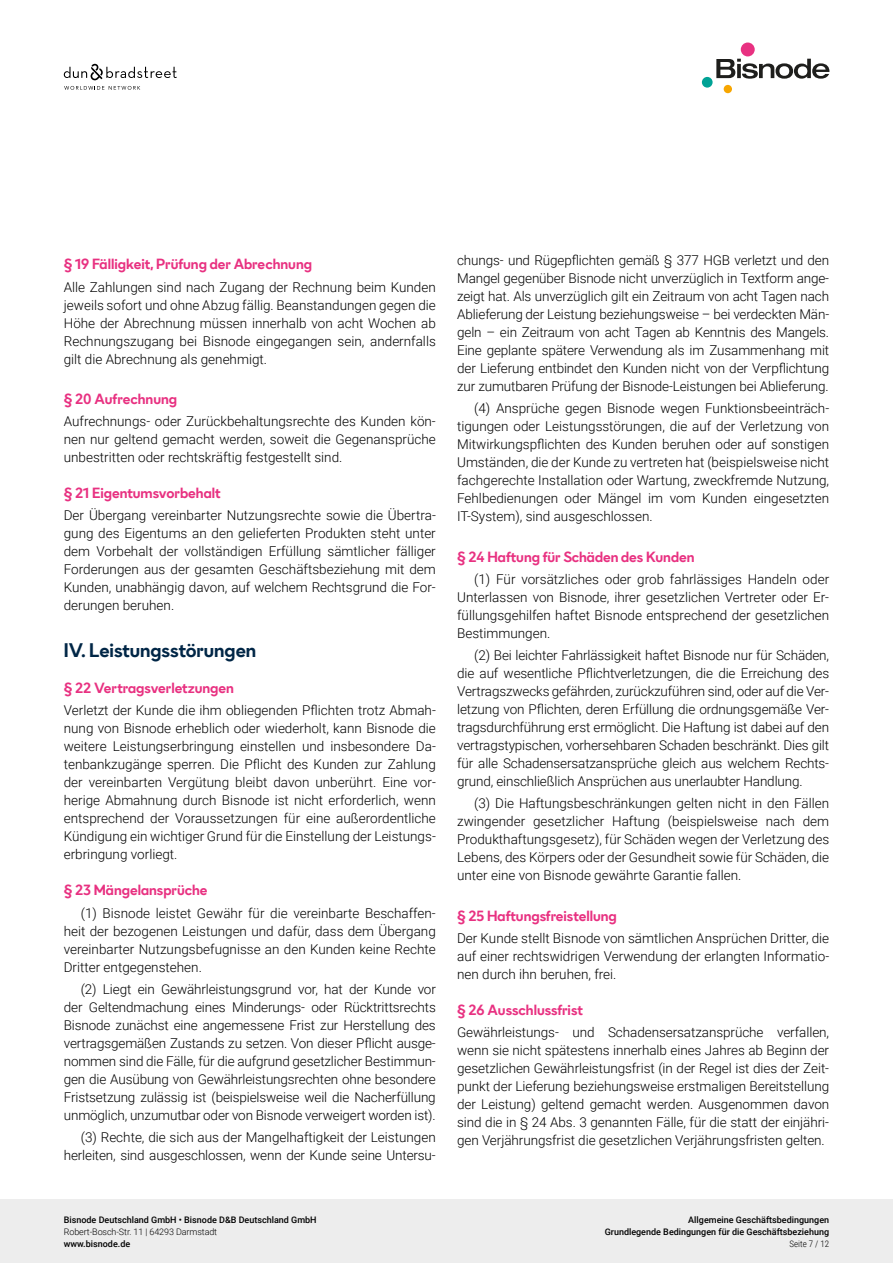
<style>
.page{position:relative;width:893px;height:1263px;background:#fff}
.page>*{position:absolute;margin:0;border:0;box-sizing:border-box;transform-origin:0 0}
.t1{font:700 18px "Bisnode Sans";color:#002646}
.t2{font:300 13.5px/18px "Roboto";color:#000;text-align:justify}
.t3{font:700 13.5px "Bisnode Sans";color:#e83181}
.t4{font:500 9px/12px "Roboto";color:#000;text-align:right}
.t5{font:300 9px "Roboto";letter-spacing:-.01em;color:#000}
.t6{font:300 9px "Roboto Condensed";color:#000}
</style>
<div class="page">
<div style="left:0;top:1199px;width:893px;height:64px;background:#ededed"></div>
<svg style="left:716px;top:59px;width:113px;height:20px"></svg>
<div style="left:741px;top:43px;width:14px;height:13px;background:#e83181;border-radius:50%"></div>
<div style="left:702px;top:77px;width:11px;height:11px;background:#00a295;border-radius:50%"></div>
<div style="left:724px;top:85px;width:8px;height:8px;background:#f7a600;border-radius:50%"></div>
<svg style="left:64px;top:63px;width:113px;height:17px"></svg>
<svg style="left:64px;top:86px;width:76px;height:4px"></svg>
<p class="t3" style="left:64px;top:255px;width:250px">§ 19 Fälligkeit, Prüfung der Abrechnung</p>
<p class="t2" style="left:64px;top:277px;width:374px">Alle Zahlungen sind nach Zugang der Rechnung beim Kunden jeweils sofort und ohne Abzug fällig. Beanstandungen gegen die Höhe der Abrechnung müssen innerhalb von acht Wochen ab Rechnungszugang bei Bisnode eingegangen sein, andernfalls gilt die Abrechnung als genehmigt.</p>
<p class="t3" style="left:64px;top:390px;width:115px">§ 20 Aufrechnung</p>
<p class="t2" style="left:64px;top:412px;width:374px">Aufrechnungs- oder Zurückbehaltungsrechte des Kunden kön&shy;nen nur geltend gemacht werden, soweit die Gegenansprüche unbestritten oder rechtskräftig festgestellt sind.</p>
<p class="t3" style="left:64px;top:484px;width:158px">§ 21 Eigentumsvorbehalt</p>
<p class="t2" style="left:64px;top:506px;width:374px">Der Übergang vereinbarter Nutzungsrechte sowie die Übertra&shy;gung des Eigentums an den gelieferten Produkten steht unter dem Vorbehalt der vollständigen Erfüllung sämtlicher fälliger Forderungen aus der gesamten Geschäftsbeziehung mit dem Kunden, unabhängig davon, auf welchem Rechtsgrund die For&shy;derungen beruhen.</p>
<h1 class="t1" style="left:64px;top:638px;width:194px">IV. Leistungsstörungen</h1>
<p class="t3" style="left:64px;top:679px;width:172px">§ 22 Vertragsverletzungen</p>
<p class="t2" style="left:64px;top:701px;width:374px">Verletzt der Kunde die ihm obliegenden Pflichten trotz Abmah&shy;nung von Bisnode erheblich oder wiederholt, kann Bisnode die weitere Leistungserbringung einstellen und insbesondere Da&shy;tenbankzugänge sperren. Die Pflicht des Kunden zur Zahlung der vereinbarten Vergütung bleibt davon unberührt. Eine vor&shy;herige Abmahnung durch Bisnode ist nicht erforderlich, wenn entsprechend der Voraussetzungen für eine außerordentliche Kündigung ein wichtiger Grund für die Einstellung der Leistungs&shy;erbringung vorliegt.</p>
<p class="t3" style="left:64px;top:881px;width:145px">§ 23 Mängelansprüche</p>
<p class="t2" style="left:64px;top:903px;width:374px;text-indent:17px">(1) Bisnode leistet Gewähr für die vereinbarte Beschaffen&shy;heit der bezogenen Leistungen und dafür, dass dem Übergang vereinbarter Nutzungsbefugnisse an den Kunden keine Rechte Dritter entgegenstehen.</p>
<p class="t2" style="left:64px;top:980px;width:374px;text-indent:17px">(2) Liegt ein Gewährleistungsgrund vor, hat der Kunde vor der Geltendmachung eines Minderungs- oder Rücktrittsrechts Bisnode zunächst eine angemessene Frist zur Herstellung des vertragsgemäßen Zustands zu setzen. Von dieser Pflicht ausge&shy;nommen sind die Fälle, für die aufgrund gesetzlicher Bestimmun&shy;gen die Ausübung von Gewährleistungsrechten ohne besondere Fristsetzung zulässig ist (beispielsweise weil die Nacherfüllung unmöglich, unzumutbar oder von Bisnode verweigert worden ist).</p>
<p class="t2" style="left:64px;top:1128px;width:374px;text-align:right">(3) Rechte, die sich aus der Mangelhaftigkeit der Leistungen herleiten, sind ausgeschlossen, wenn der Kunde seine Untersu-</p>
<p class="t4" style="left:64px;top:1213px;width:254px">Bisnode Deutschland GmbH • Bisnode D&amp;B Deutschland GmbH</p>
<p class="t5" style="left:64px;top:1225px;width:155px">Robert-Bosch-Str. 11 | 64293 Darmstadt</p>
<p class="t4" style="left:64px;top:1237px;width:68px">www.bisnode.de</p>
<p class="t2" style="left:457px;top:251px;width:374px">chungs- und Rügepflichten gemäß § 377 HGB verletzt und den Mangel gegenüber Bisnode nicht unverzüglich in Textform ange&shy;zeigt hat. Als unverzüglich gilt ein Zeitraum von acht Tagen nach Ablieferung der Leistung beziehungsweise – bei verdeckten Män&shy;geln – ein Zeitraum von acht Tagen ab Kenntnis des Mangels.<br>Eine geplante spätere Verwendung als im Zusammenhang mit der Lieferung entbindet den Kunden nicht von der Verpflichtung zur zumutbaren Prüfung der Bisnode-Leistungen bei Ablieferung.</p>
<p class="t2" style="left:457px;top:399px;width:374px;text-indent:17px">(4) Ansprüche gegen Bisnode wegen Funktionsbeeinträch&shy;tigungen oder Leistungsstörungen, die auf der Verletzung von Mitwirkungspflichten des Kunden beruhen oder auf sonstigen Umständen, die der Kunde zu vertreten hat (beispielsweise nicht fachgerechte Installation oder Wartung, zweckfremde Nutzung, Fehlbedienungen oder Mängel im vom Kunden eingesetzten IT-System), sind ausgeschlossen.</p>
<p class="t3" style="left:457px;top:547px;width:239px">§ 24 Haftung für Schäden des Kunden</p>
<p class="t2" style="left:457px;top:570px;width:374px;text-indent:17px">(1) Für vorsätzliches oder grob fahrlässiges Handeln oder Unterlassen von Bisnode, ihrer gesetzlichen Vertreter oder Er&shy;füllungsgehilfen haftet Bisnode entsprechend der gesetzlichen Bestimmungen.</p>
<p class="t2" style="left:457px;top:646px;width:374px;text-indent:17px">(2) Bei leichter Fahrlässigkeit haftet Bisnode nur für Schäden, die auf wesentliche Pflichtverletzungen, die die Erreichung des Vertragszwecks gefährden, zurückzuführen sind, oder auf die Ver&shy;letzung von Pflichten, deren Erfüllung die ordnungsgemäße Ver&shy;tragsdurchführung erst ermöglicht. Die Haftung ist dabei auf den vertragstypischen, vorhersehbaren Schaden beschränkt. Dies gilt für alle Schadensersatzansprüche gleich aus welchem Rechts&shy;grund, einschließlich Ansprüchen aus unerlaubter Handlung.</p>
<p class="t2" style="left:457px;top:794px;width:374px;text-indent:17px">(3) Die Haftungsbeschränkungen gelten nicht in den Fällen zwingender gesetzlicher Haftung (beispielsweise nach dem Produkthaftungsgesetz), für Schäden wegen der Verletzung des Lebens, des Körpers oder der Gesundheit sowie für Schäden, die unter eine von Bisnode gewährte Garantie fallen.</p>
<p class="t3" style="left:457px;top:906px;width:161px">§ 25 Haftungsfreistellung</p>
<p class="t2" style="left:457px;top:928px;width:374px">Der Kunde stellt Bisnode von sämtlichen Ansprüchen Dritter, die auf einer rechtswidrigen Verwendung der erlangten Informatio&shy;nen durch ihn beruhen, frei.</p>
<p class="t3" style="left:457px;top:1001px;width:127px">§ 26 Ausschlussfrist</p>
<p class="t2" style="left:457px;top:1023px;width:374px">Gewährleistungs- und Schadensersatzansprüche verfallen, wenn sie nicht spätestens innerhalb eines Jahres ab Beginn der gesetzlichen Gewährleistungsfrist (in der Regel ist dies der Zeit&shy;punkt der Lieferung beziehungsweise erstmaligen Bereitstellung der Leistung) geltend gemacht werden. Ausgenommen davon sind die in § 24 Abs. 3 genannten Fälle, für die statt der einjähri&shy;gen Verjährungsfrist die gesetzlichen Verjährungsfristen gelten.</p>
<p class="t4" style="left:605px;top:1213px;width:226px">Allgemeine Geschäftsbedingungen<br>Grundlegende Bedingungen für die Geschäftsbeziehung</p>
<p class="t6" style="left:789px;top:1237px;width:41px">Seite 7 / 12</p>
</div>
